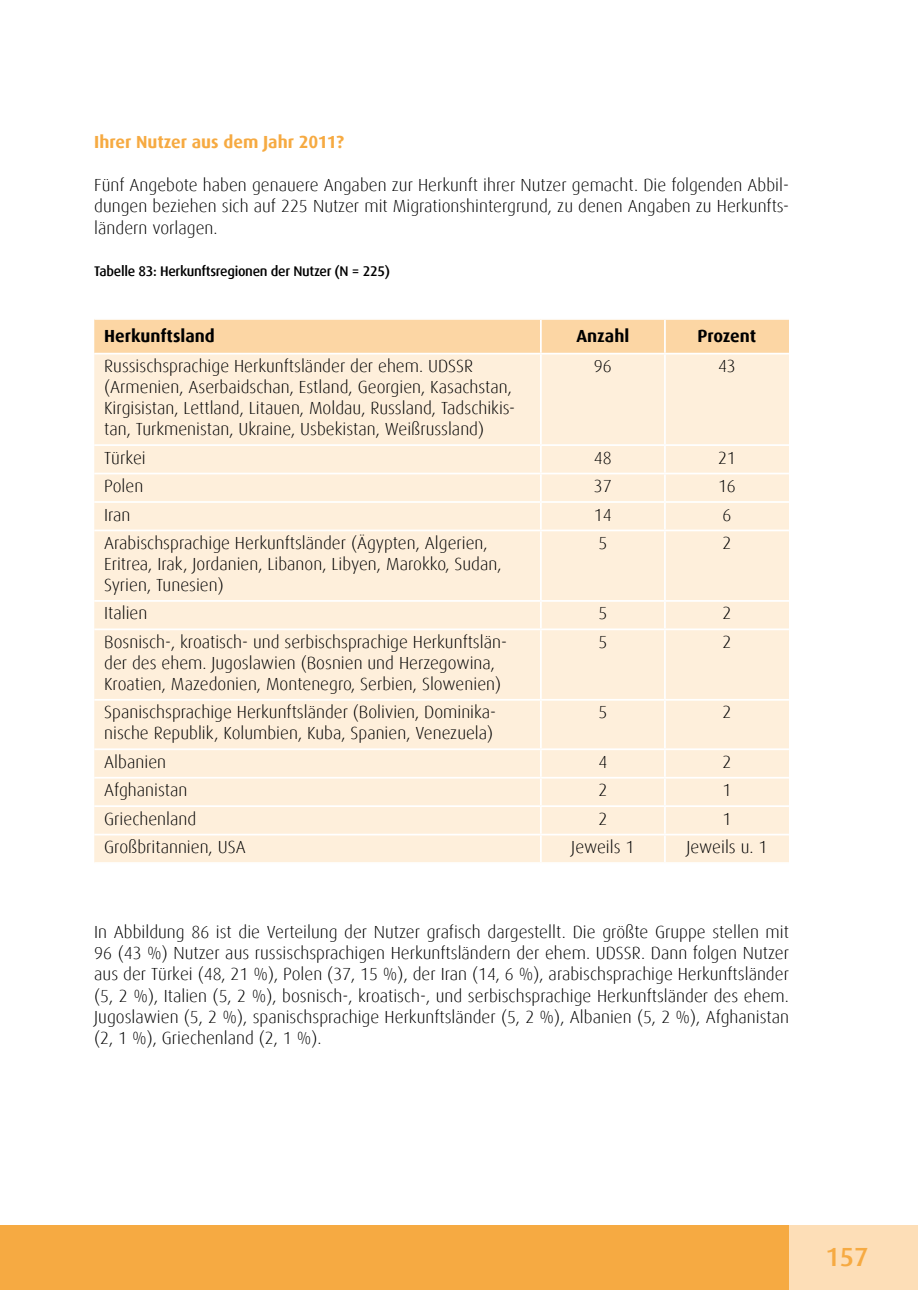
<style>
.page{position:relative;width:918px;height:1290px;background:#fff}
.page>*{position:absolute;margin:0;border:0;box-sizing:border-box;transform-origin:0 0}
.t1{font:500 26.25px "Dax";color:#f6aa42}
.t2{font:300 17.5px/21px "Dax";color:#000}
.t3{font:700 17.5px "Dax";color:#f6aa42}
.t4{font:700 17.5px "Dax";color:#000}
.t5{font:500 14px "Dax";letter-spacing:-.02em;color:#000}
</style>
<div class="page">
<div style="left:0;top:1225px;width:918px;height:65px;background:#f6aa42"></div>
<div style="left:789px;top:1225px;width:129px;height:65px;background:#fddeb7"></div>
<div style="left:94px;top:320px;width:695px;height:33px;background:#fcd6a4"></div>
<div style="left:94px;top:354px;width:695px;height:508px;background:#feefdb"></div>
<hr style="left:540px;top:320px;width:2px;height:33px;background:#fff">
<hr style="left:664px;top:320px;width:2px;height:33px;background:#fff">
<hr style="left:540px;top:354px;width:2px;height:90px;background:#fff">
<hr style="left:664px;top:354px;width:2px;height:90px;background:#fff">
<hr style="left:94px;top:444px;width:447px;height:2px;background:#fff">
<hr style="left:541px;top:444px;width:124px;height:2px;background:#fff">
<hr style="left:540px;top:446px;width:2px;height:27px;background:#fff">
<hr style="left:665px;top:444px;width:124px;height:2px;background:#fff">
<hr style="left:664px;top:446px;width:2px;height:27px;background:#fff">
<hr style="left:94px;top:473px;width:447px;height:1px;background:#fff">
<hr style="left:541px;top:473px;width:124px;height:1px;background:#fff">
<hr style="left:540px;top:474px;width:2px;height:27px;background:#fff">
<hr style="left:665px;top:473px;width:124px;height:1px;background:#fff">
<hr style="left:664px;top:474px;width:2px;height:27px;background:#fff">
<hr style="left:94px;top:501px;width:447px;height:2px;background:#fff">
<hr style="left:541px;top:501px;width:124px;height:2px;background:#fff">
<hr style="left:540px;top:503px;width:2px;height:26px;background:#fff">
<hr style="left:665px;top:501px;width:124px;height:2px;background:#fff">
<hr style="left:664px;top:503px;width:2px;height:26px;background:#fff">
<hr style="left:94px;top:529px;width:447px;height:2px;background:#fff">
<hr style="left:541px;top:529px;width:124px;height:2px;background:#fff">
<hr style="left:540px;top:531px;width:2px;height:69px;background:#fff">
<hr style="left:665px;top:529px;width:124px;height:2px;background:#fff">
<hr style="left:664px;top:531px;width:2px;height:69px;background:#fff">
<hr style="left:94px;top:600px;width:447px;height:2px;background:#fff">
<hr style="left:541px;top:600px;width:124px;height:2px;background:#fff">
<hr style="left:540px;top:602px;width:2px;height:26px;background:#fff">
<hr style="left:665px;top:600px;width:124px;height:2px;background:#fff">
<hr style="left:664px;top:602px;width:2px;height:26px;background:#fff">
<hr style="left:94px;top:628px;width:447px;height:2px;background:#fff">
<hr style="left:541px;top:628px;width:124px;height:2px;background:#fff">
<hr style="left:540px;top:630px;width:2px;height:69px;background:#fff">
<hr style="left:665px;top:628px;width:124px;height:2px;background:#fff">
<hr style="left:664px;top:630px;width:2px;height:69px;background:#fff">
<hr style="left:94px;top:699px;width:447px;height:2px;background:#fff">
<hr style="left:541px;top:699px;width:124px;height:2px;background:#fff">
<hr style="left:540px;top:701px;width:2px;height:47px;background:#fff">
<hr style="left:665px;top:699px;width:124px;height:2px;background:#fff">
<hr style="left:664px;top:701px;width:2px;height:47px;background:#fff">
<hr style="left:94px;top:748px;width:447px;height:2px;background:#fff">
<hr style="left:541px;top:748px;width:124px;height:2px;background:#fff">
<hr style="left:540px;top:750px;width:2px;height:27px;background:#fff">
<hr style="left:665px;top:748px;width:124px;height:2px;background:#fff">
<hr style="left:664px;top:750px;width:2px;height:27px;background:#fff">
<hr style="left:94px;top:777px;width:447px;height:1px;background:#fff">
<hr style="left:541px;top:777px;width:124px;height:1px;background:#fff">
<hr style="left:540px;top:778px;width:2px;height:27px;background:#fff">
<hr style="left:665px;top:777px;width:124px;height:1px;background:#fff">
<hr style="left:664px;top:778px;width:2px;height:27px;background:#fff">
<hr style="left:94px;top:805px;width:447px;height:2px;background:#fff">
<hr style="left:541px;top:805px;width:124px;height:2px;background:#fff">
<hr style="left:540px;top:807px;width:2px;height:27px;background:#fff">
<hr style="left:665px;top:805px;width:124px;height:2px;background:#fff">
<hr style="left:664px;top:807px;width:2px;height:27px;background:#fff">
<hr style="left:94px;top:834px;width:447px;height:1px;background:#fff">
<hr style="left:541px;top:834px;width:124px;height:1px;background:#fff">
<hr style="left:540px;top:835px;width:2px;height:27px;background:#fff">
<hr style="left:665px;top:834px;width:124px;height:1px;background:#fff">
<hr style="left:664px;top:835px;width:2px;height:27px;background:#fff">
<p class="t3" style="left:94px;top:132px;width:251px">Ihrer Nutzer aus dem Jahr 2011?</p>
<p class="t2" style="left:94px;top:174px;width:696px;text-align:justify">Fünf Angebote haben genauere Angaben zur Herkunft ihrer Nutzer gemacht. Die folgenden Abbil&shy;dungen beziehen sich auf 225 Nutzer mit Migrationshintergrund, zu denen Angaben zu Herkunfts&shy;ländern vorlagen.</p>
<p class="t5" style="left:94px;top:264px;width:297px">Tabelle 83: Herkunftsregionen der Nutzer (N = 225)</p>
<p class="t4" style="left:104px;top:326px;width:112px">Herkunftsland</p>
<p class="t4" style="left:576px;top:326px;width:54px">Anzahl</p>
<p class="t4" style="left:697px;top:326px;width:60px">Prozent</p>
<p class="t2" style="left:104px;top:356px;width:412px">Russischsprachige Herkunftsländer der ehem. UDSSR (Armenien, Aserbaidschan, Estland, Georgien, Kasachstan, Kirgisistan, Lettland, Litauen, Moldau, Russland, Tadschikis&shy;tan, Turkmenistan, Ukraine, Usbekistan, Weißrussland)</p>
<p class="t2" style="left:594px;top:356px;width:19px">96</p>
<p class="t2" style="left:718px;top:356px;width:19px">43</p>
<p class="t2" style="left:104px;top:447px;width:43px">Türkei</p>
<p class="t2" style="left:594px;top:447px;width:19px">48</p>
<p class="t2" style="left:718px;top:447px;width:19px">21</p>
<p class="t2" style="left:104px;top:476px;width:41px">Polen</p>
<p class="t2" style="left:594px;top:476px;width:19px">37</p>
<p class="t2" style="left:718px;top:476px;width:19px">16</p>
<p class="t2" style="left:104px;top:504px;width:28px">Iran</p>
<p class="t2" style="left:594px;top:504px;width:19px">14</p>
<p class="t2" style="left:722px;top:504px;width:10px">6</p>
<p class="t2" style="left:104px;top:532px;width:399px">Arabischsprachige Herkunftsländer (Ägypten, Algerien,<br>Eritrea, Irak, Jordanien, Libanon, Libyen, Marokko, Sudan,<br>Syrien, Tunesien)</p>
<p class="t2" style="left:598px;top:532px;width:10px">5</p>
<p class="t2" style="left:722px;top:532px;width:10px">2</p>
<p class="t2" style="left:104px;top:603px;width:45px">Italien</p>
<p class="t2" style="left:598px;top:603px;width:10px">5</p>
<p class="t2" style="left:722px;top:603px;width:10px">2</p>
<p class="t2" style="left:104px;top:631px;width:404px">Bosnisch-, kroatisch- und serbischsprachige Herkunftslän&shy;der des ehem. Jugoslawien (Bosnien und Herzegowina,<br>Kroatien, Mazedonien, Montenegro, Serbien, Slowenien)</p>
<p class="t2" style="left:598px;top:631px;width:10px">5</p>
<p class="t2" style="left:722px;top:631px;width:10px">2</p>
<p class="t2" style="left:104px;top:702px;width:391px">Spanischsprachige Herkunftsländer (Bolivien, Dominika&shy;nische Republik, Kolumbien, Kuba, Spanien, Venezuela)</p>
<p class="t2" style="left:598px;top:702px;width:10px">5</p>
<p class="t2" style="left:722px;top:702px;width:10px">2</p>
<p class="t2" style="left:104px;top:751px;width:63px">Albanien</p>
<p class="t2" style="left:598px;top:751px;width:10px">4</p>
<p class="t2" style="left:722px;top:751px;width:10px">2</p>
<p class="t2" style="left:104px;top:780px;width:85px">Afghanistan</p>
<p class="t2" style="left:598px;top:780px;width:10px">2</p>
<p class="t2" style="left:722px;top:780px;width:10px">1</p>
<p class="t2" style="left:104px;top:808px;width:94px">Griechenland</p>
<p class="t2" style="left:598px;top:808px;width:10px">2</p>
<p class="t2" style="left:722px;top:808px;width:10px">1</p>
<p class="t2" style="left:104px;top:837px;width:143px">Großbritannien, USA</p>
<p class="t2" style="left:571px;top:837px;width:65px">Jeweils 1</p>
<p class="t2" style="left:686px;top:837px;width:82px">Jeweils u. 1</p>
<p class="t2" style="left:94px;top:921px;width:696px;text-align:justify">In Abbildung 86 ist die Verteilung der Nutzer grafisch dargestellt. Die größte Gruppe stellen mit 96 (43 %) Nutzer aus russischsprachigen Herkunftsländern der ehem. UDSSR. Dann folgen Nutzer aus der Türkei (48, 21 %), Polen (37, 15 %), der Iran (14, 6 %), arabischsprachige Herkunftsländer (5, 2 %), Italien (5, 2 %), bosnisch-, kroatisch-, und serbischsprachige Herkunftsländer des ehem.<br>Jugoslawien (5, 2 %), spanischsprachige Herkunftsländer (5, 2 %), Albanien (5, 2 %), Afghanistan (2, 1 %), Griechenland (2, 1 %).</p>
<p class="t1" style="left:825px;top:1242px;width:44px">157</p>
</div>
